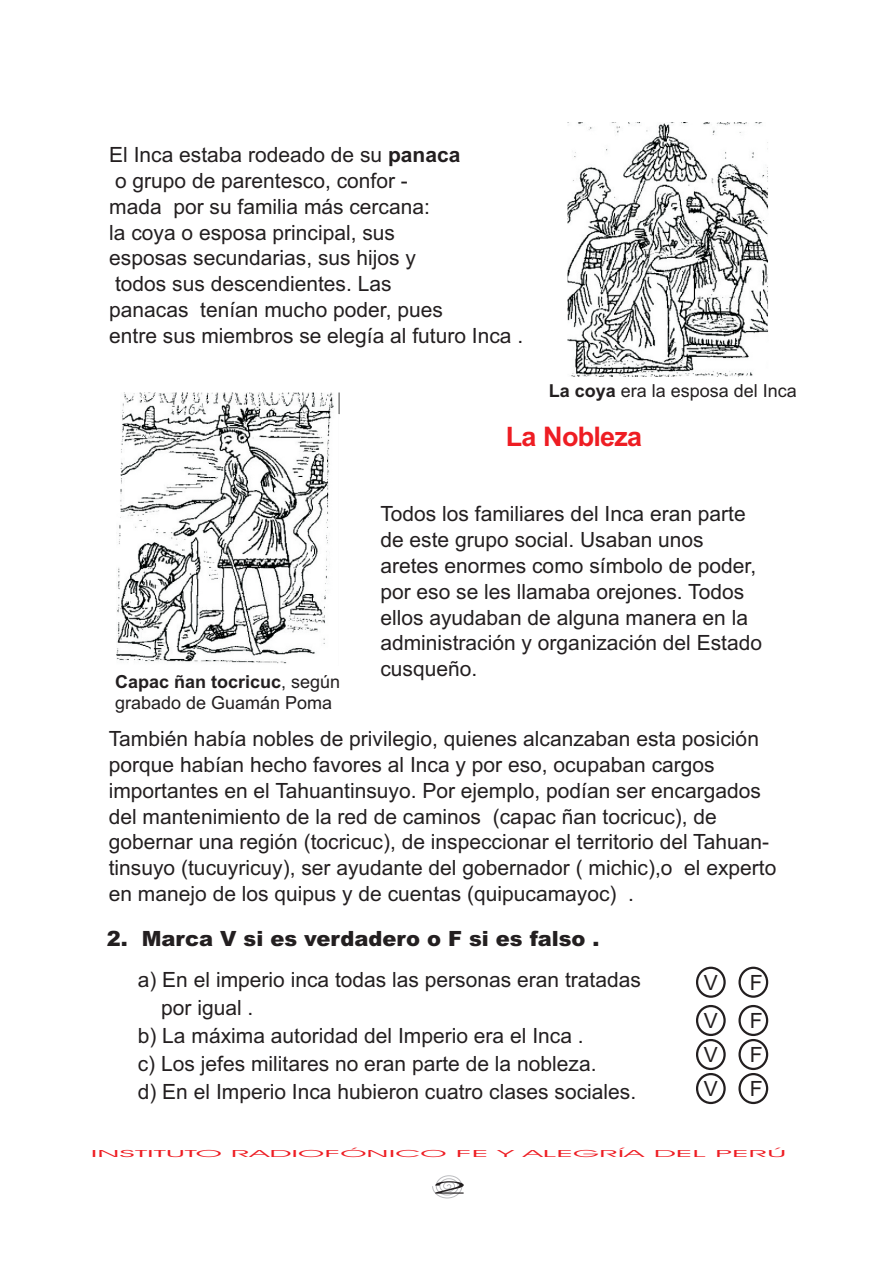
<style>
.page{position:relative;width:893px;height:1263px;background:#fff}
.page>*{position:absolute;margin:0;border:0;box-sizing:border-box;transform-origin:0 0}
.t1{font:700 27px "Arial";letter-spacing:-.03em;color:#ee1d23}
.t2{font:21px/25.8px "Arial";color:#231f20}
.t3{font:900 21px "Arial";color:#231f20}
.t4{font:18px/20.1px "Arial";color:#231f20}
.t5{font:16.95px "Avant Garde IT Cby BT";color:#231f20;scale:3.77 1}
.t6{font:9.75px "Avant Garde IT Cby BT";color:#ee1d23;scale:3.38 1}
.s1{font-weight:700}
</style>
<div class="page">
<svg style="left:696px;top:967px;width:30px;height:31px"></svg>
<svg style="left:696px;top:1005px;width:30px;height:31px"></svg>
<svg style="left:696px;top:1039px;width:30px;height:31px"></svg>
<svg style="left:696px;top:1073px;width:30px;height:31px"></svg>
<svg style="left:738px;top:967px;width:30px;height:31px"></svg>
<svg style="left:738px;top:1005px;width:30px;height:31px"></svg>
<svg style="left:738px;top:1039px;width:30px;height:31px"></svg>
<svg style="left:738px;top:1073px;width:30px;height:31px"></svg>
<svg style="left:432px;top:1175px;width:30px;height:23px"></svg>
<img style="left:567px;top:123px;width:201px;height:253px">
<img style="left:117px;top:393px;width:223px;height:271px">
<svg style="left:338px;top:414px;width:2px;height:250px"></svg>
<p class="t2" style="left:109px;top:144px;width:415px">El Inca estaba rodeado de su <span class="s1">panaca<br></span>o grupo de parentesco, confor -<br>mada por su familia más cercana:<br>la coya o esposa principal, sus<br>esposas secundarias, sus hijos y<br>todos sus descendientes. Las<br>panacas tenían mucho poder, pues<br>entre sus miembros se elegía al futuro Inca .</p>
<p class="t4" style="left:549px;top:383px;width:250px"><span class="s1">La coya</span> era la esposa del Inca</p>
<p class="t4" style="left:115px;top:674px;width:227px"><span class="s1">Capac ñan tocricuc</span>, según grabado de Guamán Poma</p>
<p class="t1" style="left:506px;top:426px;width:138px">La Nobleza</p>
<p class="t2" style="left:380px;top:503px;width:383px">Todos los familiares del Inca eran parte de este grupo social. Usaban unos aretes enormes como símbolo de poder, por eso se les llamaba orejones. Todos ellos ayudaban de alguna manera en la administración y organización del Estado cusqueño.</p>
<p class="t2" style="left:109px;top:728px;width:669px">También había nobles de privilegio, quienes alcanzaban esta posición porque habían hecho favores al Inca y por eso, ocupaban cargos importantes en el Tahuantinsuyo. Por ejemplo, podían ser encargados del mantenimiento de la red de caminos (capac ñan tocricuc), de gobernar una región (tocricuc), de inspeccionar el territorio del Tahuan&shy;tinsuyo (tucuyricuy), ser ayudante del gobernador ( michic),o el experto en manejo de los quipus y de cuentas (quipucamayoc) .</p>
<p class="t3" style="left:107px;top:931px;width:494px">2. Marca V si es verdadero o F si es falso .</p>
<p class="t2" style="left:138px;top:968px;width:505px">a) En el imperio inca todas las personas eran tratadas</p>
<p class="t2" style="left:161px;top:996px;width:94px">por igual .</p>
<p class="t2" style="left:138px;top:1025px;width:447px">b) La máxima autoridad del Imperio era el Inca .</p>
<p class="t2" style="left:138px;top:1053px;width:460px">c) Los jefes militares no eran parte de la nobleza.</p>
<p class="t2" style="left:138px;top:1081px;width:500px">d) En el Imperio Inca hubieron cuatro clases sociales.</p>
<p class="t2" style="left:704px;top:965px;width:16px;line-height:38.2px">V<br>V</p>
<p class="t2" style="left:704px;top:1040px;width:16px;line-height:34px">V<br>V</p>
<p class="t2" style="left:750px;top:965px;width:14px;line-height:38.2px">F<br>F</p>
<p class="t2" style="left:750px;top:1039px;width:14px;line-height:34px">F<br>F</p>
<p class="t6" style="left:91px;top:1149px;width:207px">INSTITUTO RADIOFÓNICO FE Y ALEGRÍA DEL PERÚ</p>
<p class="t5" style="left:431px;top:1181px;width:11px">2</p>
</div>
